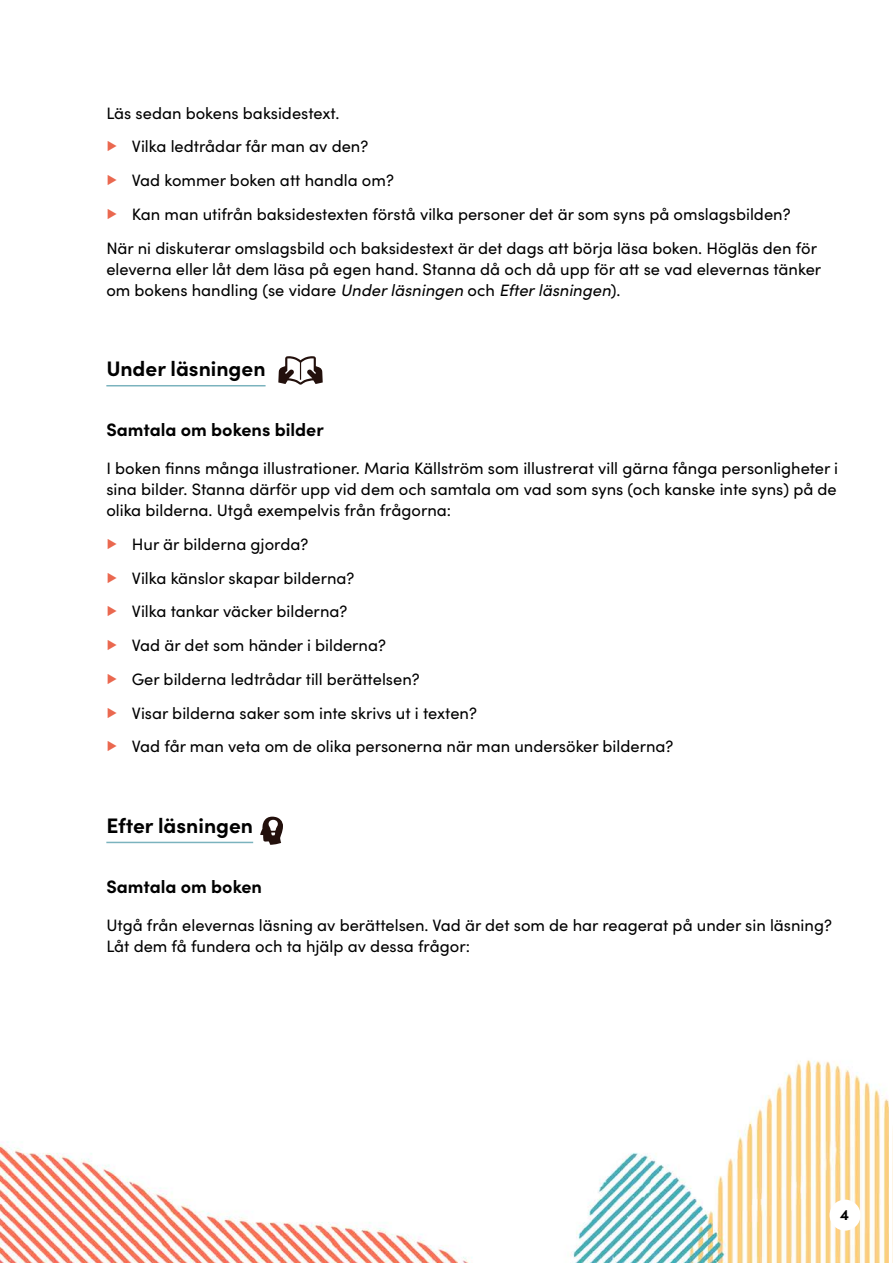
<style>
.page{position:relative;width:893px;height:1263px;background:#fff}
.page>*{position:absolute;margin:0;border:0;box-sizing:border-box;transform-origin:0 0}
.t1{font:700 21px "Sofia Pro";color:#000}
.t2{font:700 18px "Sofia Pro";color:#000}
.t3{font:16.5px/33.8px "Sofia Pro";color:#000}
.t4{font:700 15px "Sofia Pro";color:#000}
.s1{font-weight:700;color:#ea684f}
.s2{font-style:italic}
</style>
<div class="page">
<img style="left:0;top:1060px;width:889px;height:203px">
<div style="left:830px;top:1199px;width:30px;height:31px;background:#fff;border-radius:50%"></div>
<img style="left:892px;top:1128px;width:1px;height:135px">
<hr style="left:106px;top:385px;width:160px;height:1px;background:#7bb3be">
<hr style="left:106px;top:842px;width:147px;height:1px;background:#7bb3be">
<svg style="left:278px;top:356px;width:45px;height:29px"></svg>
<svg style="left:260px;top:816px;width:23px;height:29px"></svg>
<p class="t3" style="left:106px;top:95px;width:712px">Läs sedan bokens baksidestext.<br><span class="s1">▶</span> Vilka ledtrådar får man av den?<br><span class="s1">▶</span> Vad kommer boken att handla om?<br><span class="s1">▶</span> Kan man utifrån baksidestexten förstå vilka personer det är som syns på omslagsbilden?<br>När ni diskuterar omslagsbild och baksidestext är det dags att börja läsa boken. Högläs den för</p>
<p class="t3" style="left:106px;top:257px;width:716px;line-height:21px">eleverna eller låt dem läsa på egen hand. Stanna då och då upp för att se vad elevernas tänker om bokens handling (se vidare <span class="s2">Under läsningen</span> och <span class="s2">Efter läsningen</span>).</p>
<p class="t1" style="left:106px;top:353px;width:161px">Under läsningen</p>
<p class="t2" style="left:106px;top:416px;width:219px">Samtala om bokens bilder</p>
<p class="t3" style="left:106px;top:457px;width:733px;line-height:21px;text-align:justify">I boken finns många illustrationer. Maria Källström som illustrerat vill gärna fånga personligheter i sina bilder. Stanna därför upp vid dem och samtala om vad som syns (och kanske inte syns) på de olika bilderna. Utgå exempelvis från frågorna:</p>
<p class="t3" style="left:106px;top:526px;width:569px"><span class="s1">▶</span> Hur är bilderna gjorda?<br><span class="s1">▶</span> Vilka känslor skapar bilderna?<br><span class="s1">▶</span> Vilka tankar väcker bilderna?<br><span class="s1">▶</span> Vad är det som händer i bilderna?<br><span class="s1">▶</span> Ger bilderna ledtrådar till berättelsen?<br><span class="s1">▶</span> Visar bilderna saker som inte skrivs ut i texten?<br><span class="s1">▶</span> Vad får man veta om de olika personerna när man undersöker bilderna?</p>
<p class="t1" style="left:106px;top:809px;width:148px">Efter läsningen</p>
<p class="t2" style="left:106px;top:872px;width:157px">Samtala om boken</p>
<p class="t3" style="left:106px;top:913px;width:727px;line-height:21px">Utgå från elevernas läsning av berättelsen. Vad är det som de har reagerat på under sin läsning?<br>Låt dem få fundera och ta hjälp av dessa frågor:</p>
<p class="t4" style="left:840px;top:1204px;width:10px">4</p>
</div>
